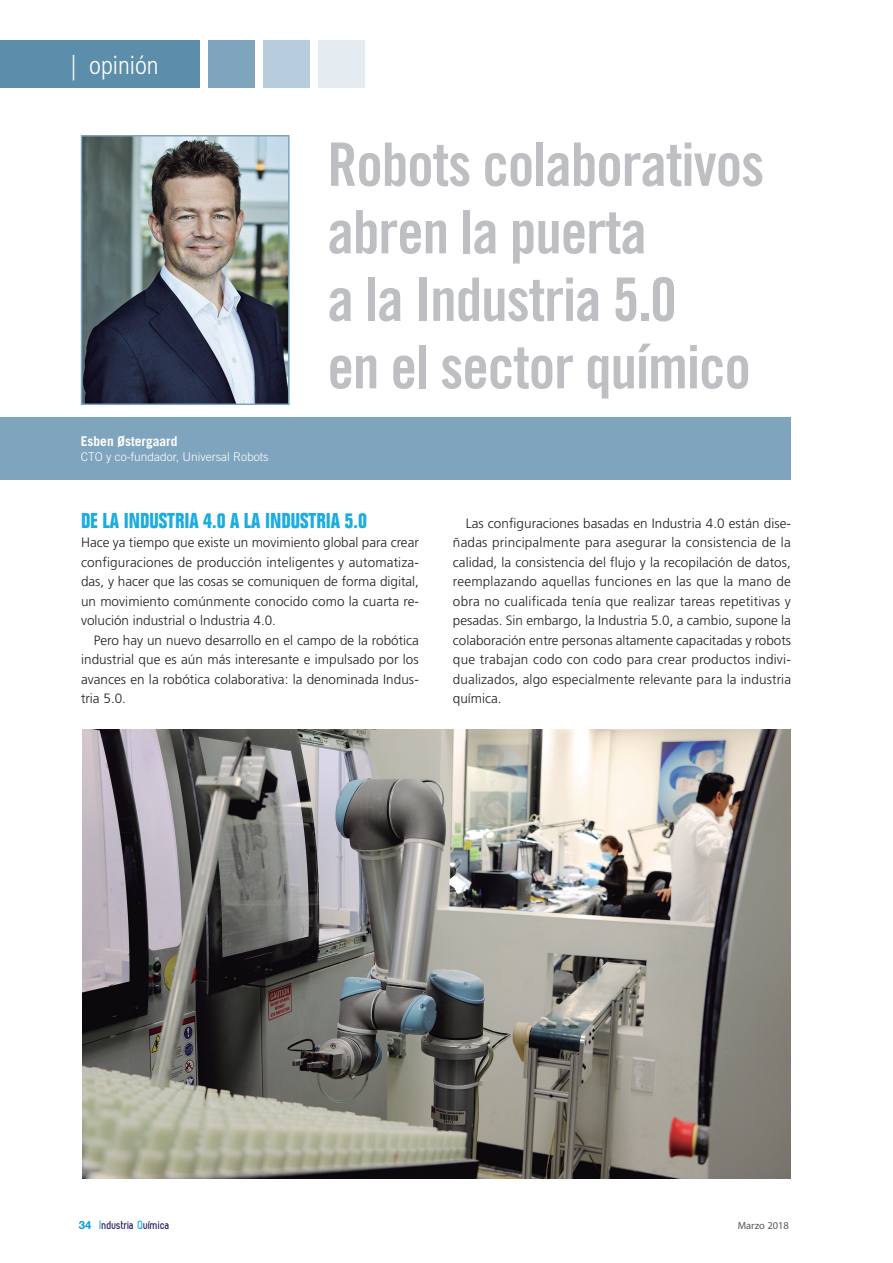
<style>
.page{position:relative;width:893px;height:1263px;background:#fff}
.page>*{position:absolute;margin:0;border:0;box-sizing:border-box;transform-origin:0 0}
.IQ_título{font:60px/67.5px "Trade Gothic Bold Cond Twenty";letter-spacing:-.02em;color:#bebfc2}
.t1{font:300 condensed 25.5px "Frutiger";color:#fff}
._02_IQ_APARTADO{font:700 condensed 21px "Folio";color:#1bace1}
._01-TEXTO{font:300 13.5px/19.5px "Frutiger";letter-spacing:.005em;color:#231f20;text-align:justify}
._01-TEXTO_sin_sangri{font:300 13.5px/19.5px "Frutiger";color:#231f20;text-align:justify}
.IQ_autor_nombre{font:700 13.5px "Trade Gothic";color:#fff}
.IQ_autor_cargo{font:300 12px "Trade Gothic";color:#fff}
.t2{font:700 12px "Zag";color:#27235f}
.t3{font:10.5px "Myriad Pro";color:#57585a}
.s1{font-family:"Helvetica Neue LT Std";font-size:11.25px;color:#069ddc}
.s2{color:#1bace1}
</style>
<div class="page">
<div style="left:0;top:40px;width:200px;height:48px;background:#5c8daa"></div>
<div style="left:208px;top:40px;width:47px;height:48px;background:#7fa4be"></div>
<div style="left:263px;top:40px;width:47px;height:48px;background:#b7ccdc"></div>
<div style="left:318px;top:40px;width:46px;height:48px;background:#e4ecf2"></div>
<div style="left:0;top:417px;width:791px;height:62px;background:#7fa4be"></div>
<img style="left:84px;top:138px;width:203px;height:264px">
<div style="left:81px;top:135px;width:209px;height:270px;border:2px solid #7fa4be"></div>
<img style="left:82px;top:729px;width:709px;height:449px">
<h2 class="t1" style="left:71px;top:51px;width:89px">| opinión</h2>
<p class="IQ_autor_nombre" style="left:81px;top:433px;width:98px">Esben Østergaard</p>
<p class="IQ_autor_cargo" style="left:81px;top:449px;width:189px">CTO y co-fundador, Universal Robots</p>
<p class="IQ_título" style="left:327px;top:130px;width:438px">Robots colaborativos abren la puerta</p>
<p class="IQ_título" style="left:327px;top:265px;width:351px">a la Industria 5.0</p>
<p class="IQ_título" style="left:327px;top:333px;width:425px">en el sector químico</p>
<p class="_02_IQ_APARTADO" style="left:81px;top:509px;width:287px">DE LA INDUSTRIA 4.0 A LA INDUSTRIA 5.0</p>
<p class="_01-TEXTO_sin_sangri" style="left:81px;top:533px;width:339px">Hace ya tiempo que existe un movimiento global para crear configuraciones de producción inteligentes y automatiza&shy;das, y hacer que las cosas se comuniquen de forma digital, un movimiento comúnmente conocido como la cuarta re&shy;volución industrial o lndustria 4.0.</p>
<p class="_01-TEXTO" style="left:81px;top:631px;width:339px;text-indent:13px">Pero hay un nuevo desarrollo en el campo de la robótica industrial que es aún más interesante e impulsado por los avances en la robótica colaborativa: la denominada Indus&shy;tria 5.0.</p>
<p class="_01-TEXTO" style="left:453px;top:514px;width:340px;text-indent:13px">Las configuraciones basadas en Industria 4.0 están dise&shy;ñadas principalmente para asegurar la consistencia de la calidad, la consistencia del flujo y la recopilación de datos, reemplazando aquellas funciones en las que la mano de obra no cualificada tenía que realizar tareas repetitivas y pesadas. Sin embargo, la Industria 5.0, a cambio, supone la colaboración entre personas altamente capacitadas y robots que trabajan codo con codo para crear productos indivi&shy;dualizados, algo especialmente relevante para la industria química.</p>
<p class="t2" style="left:79px;top:1218px;width:93px"><span class="s1">34</span> <span class="s2">I</span>ndustria <span class="s2">Q</span>uímica</p>
<p class="t3" style="left:738px;top:1219px;width:53px">Marzo 2018</p>
</div>
